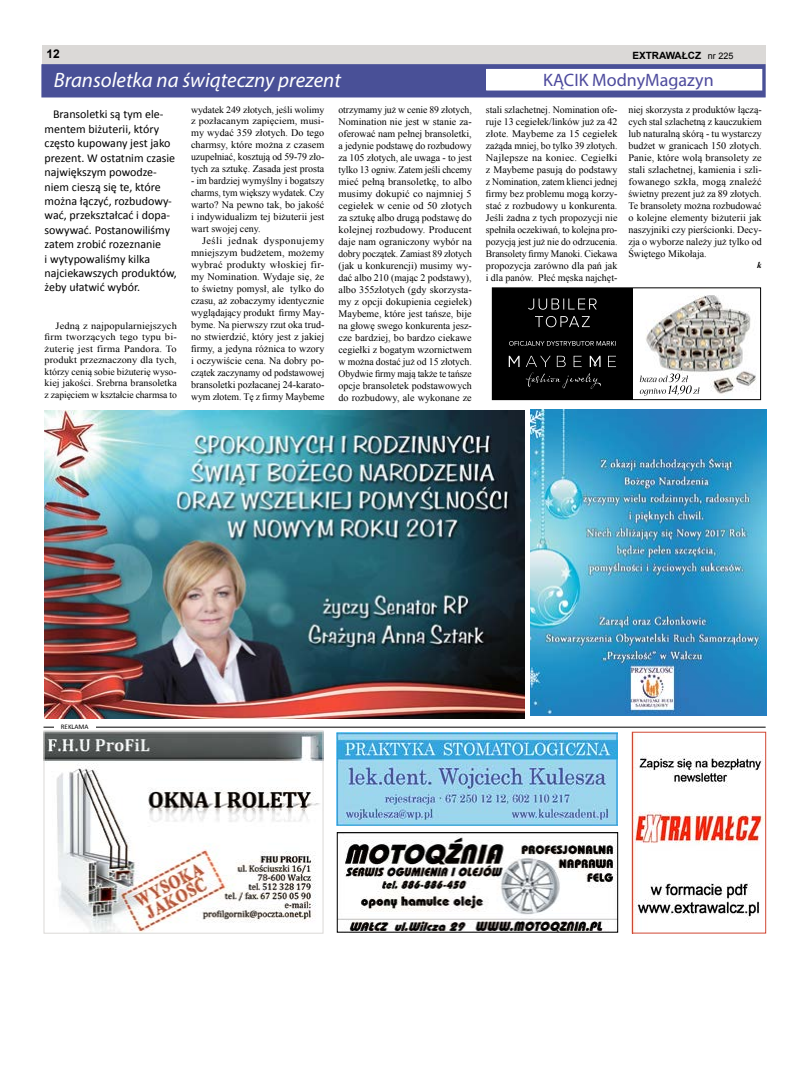
<style>
.page{position:relative;width:794px;height:1092px;background:#fff}
.page>*{position:absolute;margin:0;border:0;box-sizing:border-box;transform-origin:0 0}
.t1{font:italic 20.9px "Myriad Pro";color:#fff}
.t2{font:18px "Myriad Pro";color:#4d4a9d}
.t3{font:12px/14.4px "Calibri";color:#000}
.t4{font:700 12px "Arial";color:#000}
.t5{font:10px/12px "Times New Roman";color:#000;text-align:justify}
.t6{font:10px/12px "Times New Roman";color:#000;text-align:justify;scale:1.04 1}
.t7{font:700 10px "Arial";color:#000}
.t8{font:9.6px/11.5px "Times New Roman";letter-spacing:-.005em;color:#000;text-align:justify;scale:1.09 1}
.t9{font:9.6px/11.5px "Times New Roman";letter-spacing:-.005em;color:#000}
.t10{font:italic 700 9px "Times New Roman";color:#000}
.t11{font:7px "Calibri";color:#000}
.s1{font-weight:400;font-size:9px}
</style>
<div class="page">
<div style="left:43px;top:45px;width:722px;height:19px;background:#dbd9d7"></div>
<img style="left:339px;top:836px;width:277px;height:94px">
<div style="left:337px;top:832px;width:281px;height:100px;border:1px solid #000"></div>
<img style="left:337px;top:732px;width:281px;height:93px">
<img style="left:45px;top:732px;width:276px;height:199px">
<div style="left:43px;top:730px;width:280px;height:203px;border:1px solid #dbd9d7"></div>
<hr style="left:43px;top:726px;width:722px;height:1px;background:#000">
<div style="left:54px;top:723px;width:42px;height:6px;background:#fff"></div>
<img style="left:634px;top:733px;width:130px;height:198px">
<div style="left:632px;top:731px;width:134px;height:202px;border:1px solid #d14733"></div>
<img style="left:45px;top:410px;width:479px;height:308px">
<div style="left:41px;top:64px;width:724px;height:33px;background:#495097;border:1px solid #495097"></div>
<div style="left:487px;top:69px;width:275px;height:21px;background:#fff"></div>
<img style="left:632px;top:289px;width:125px;height:109px">
<div style="left:492px;top:287px;width:269px;height:113px;border:1px solid #000"></div>
<svg style="left:640px;top:373px;width:60px;height:22px"></svg>
<div style="left:492px;top:288px;width:140px;height:111px;background:#000"></div>
<svg style="left:608px;top:356px;width:8px;height:11px"></svg>
<svg style="left:509px;top:356px;width:10px;height:11px"></svg>
<svg style="left:526px;top:356px;width:75px;height:33px"></svg>
<svg style="left:528px;top:298px;width:68px;height:11px"></svg>
<svg style="left:535px;top:316px;width:55px;height:11px"></svg>
<svg style="left:509px;top:341px;width:106px;height:5px"></svg>
<img style="left:530px;top:409px;width:236px;height:306px">
<p class="t4" style="left:46px;top:46px;width:15px">12</p>
<p class="t7" style="left:632px;top:49px;width:103px">EXTRAWAŁCZ <span class="s1">nr 225</span></p>
<h1 class="t1" style="left:54px;top:67px;width:288px">Bransoletka na świąteczny prezent</h1>
<h2 class="t2" style="left:543px;top:69px;width:172px">KĄCIK ModnyMagazyn</h2>
<p class="t3" style="left:45px;top:107px;width:134px;text-indent:9px">Bransoletki są tym ele&shy;mentem biżuterii, który często kupowany jest jako prezent. W ostatnim czasie największym powodze&shy;niem cieszą się te, które można łączyć, rozbudowy&shy;wać, przekształcać i dopa&shy;sowywać. Postanowiliśmy zatem zrobić rozeznanie<br>i wytypowaliśmy kilka najciekawszych produktów, żeby ułatwić wybór.</p>
<p class="t8" style="left:45px;top:319px;width:123px;text-indent:11px">Jedną z najpopularniejszych firm tworzących tego typu bi&shy;żuterię jest firma Pandora. To produkt przeznaczony dla tych, którzy cenią sobie biżuterię wyso&shy;kiej jakości. Srebrna bransoletka z zapięciem w kształcie charmsa to</p>
<p class="t9" style="left:191px;top:103px;width:135px">wydatek 249 złotych, jeśli wolimy z pozłacanym zapięciem, musi-</p>
<p class="t5" style="left:191px;top:126px;width:135px">my wydać 359 złotych. Do tego charmsy, które można z czasem uzupełniać, kosztują od 59-79 zło&shy;tych za sztukę. Zasada jest prosta</p>
<p class="t5" style="left:191px;top:174px;width:135px">- im bardziej wymyślny i bogatszy charms, tym większy wydatek. Czy warto? Na pewno tak, bo jakość i indywidualizm tej biżuterii jest wart swojej ceny.</p>
<p class="t6" style="left:191px;top:234px;width:130px;text-indent:11px">Jeśli jednak dysponujemy mniejszym budżetem, możemy wybrać produkty włoskiej fir&shy;my Nomination. Wydaje się, że to świetny pomysł, ale tylko do czasu, aż zobaczymy identycznie wyglądający produkt firmy May&shy;byme. Na pierwszy rzut oka trud&shy;no stwierdzić, który jest z jakiej firmy, a jedyna różnica to wzory i oczywiście cena. Na dobry po&shy;czątek zaczynamy od podstawowej bransoletki pozłacanej 24-karato&shy;wym złotem. Tę z firmy Maybeme</p>
<p class="t5" style="left:338px;top:103px;width:135px">otrzymamy już w cenie 89 złotych, Nomination nie jest w stanie za&shy;oferować nam pełnej bransoletki, a jedynie podstawę do rozbudowy za 105 złotych, ale uwaga - to jest tylko 13 ogniw. Zatem jeśli chcemy mieć pełną bransoletkę, to albo musimy dokupić co najmniej 5 cegiełek w cenie od 50 złotych za sztukę albo drugą podstawę do kolejnej rozbudowy. Producent daje nam ograniczony wybór na dobry początek. Zamiast 89 złotych (jak u konkurencji) musimy wy&shy;dać albo 210 (mając 2 podstawy), albo 355złotych (gdy skorzysta&shy;my z opcji dokupienia cegiełek)<br>Maybeme, które jest tańsze, bije na głowę swego konkurenta jesz&shy;cze bardziej, bo bardzo ciekawe cegiełki z bogatym wzornictwem w można dostać już od 15 złotych.<br>Obydwie firmy mają także te tańsze opcje bransoletek podstawowych do rozbudowy, ale wykonane ze</p>
<p class="t5" style="left:486px;top:103px;width:133px">stali szlachetnej. Nomination ofe&shy;ruje 13 cegiełek/linków już za 42 złote. Maybeme za 15 cegiełek zażąda mniej, bo tylko 39 złotych.<br>Najlepsze na koniec. Cegiełki z Maybeme pasują do podstawy z Nomination, zatem klienci jednej firmy bez problemu mogą korzy&shy;stać z rozbudowy u konkurenta.<br>Jeśli żadna z tych propozycji nie spełniła oczekiwań, to kolejna pro&shy;pozycją jest już nie do odrzucenia.<br>Bransolety firmy Manoki. Ciekawa propozycja zarówno dla pań jak i dla panów. Płeć męska najchęt-</p>
<p class="t5" style="left:628px;top:103px;width:135px">niej skorzysta z produktów łączą&shy;cych stal szlachetną z kauczukiem lub naturalną skórą - tu wystarczy budżet w granicach 150 złotych.<br>Panie, które wolą bransolety ze stali szlachetnej, kamienia i szli&shy;fowanego szkła, mogą znaleźć świetny prezent już za 89 złotych.<br>Te bransolety można rozbudować o kolejne elementy biżuterii jak naszyjniki czy pierścionki. Decy&shy;zja o wyborze należy już tylko od Świętego Mikołaja.</p>
<p class="t10" style="left:757px;top:258px;width:6px">k</p>
<p class="t11" style="left:61px;top:722px;width:29px">REKLAMA</p>
</div>
